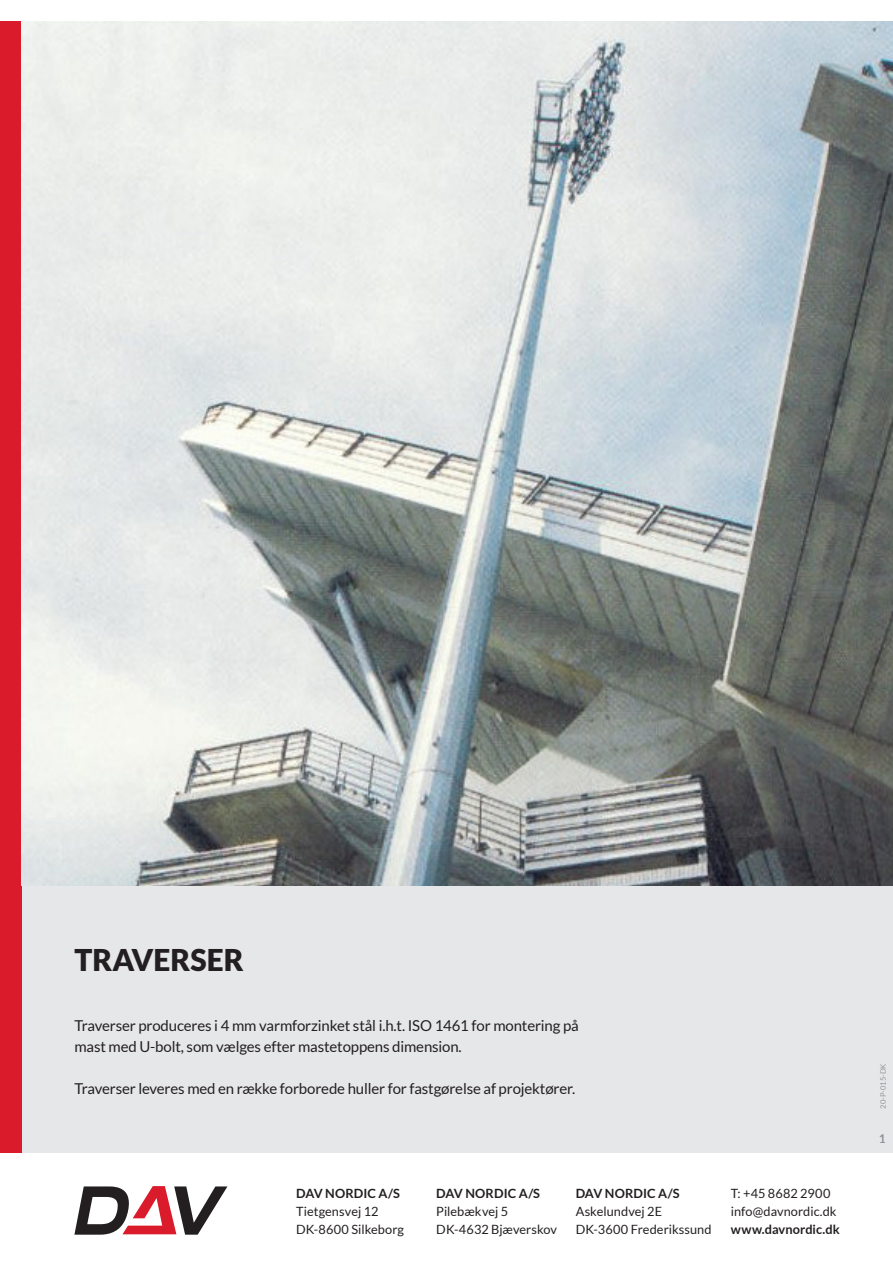
<style>
.page{position:relative;width:893px;height:1263px;background:#fff}
.page>*{position:absolute;margin:0;border:0;box-sizing:border-box;transform-origin:0 0}
.t1{font:900 30px "Lato";color:#231f20}
.t2{font:15px/21px "Lato";letter-spacing:-.01em;color:#231f20}
.t3{font:12.75px/18px "Lato";letter-spacing:.005em;color:#231f20}
.t4{font:700 12.75px "Lato";letter-spacing:.005em;color:#231f20}
.t5{font:12px "Lato";color:#939598}
.t6{font:7.5px "Lato";color:#939598}
</style>
<div class="page">
<div style="left:0;top:21px;width:893px;height:1131px;background:#e6e7e9"></div>
<div style="left:0;top:21px;width:21px;height:1131px;background:#da1b2b"></div>
<svg style="left:74px;top:1186px;width:153px;height:49px"></svg>
<img style="left:21px;top:21px;width:872px;height:864px">
<h1 class="t1" style="left:74px;top:943px;width:171px">TRAVERSER</h1>
<p class="t2" style="left:74px;top:1016px;width:506px">Traverser produceres i 4 mm varmforzinket stål i.h.t. ISO 1461 for montering på mast med U-bolt, som vælges efter mastetoppens dimension.</p>
<p class="t2" style="left:74px;top:1079px;width:502px">Traverser leveres med en række forborede huller for fastgørelse af projektører.</p>
<p class="t4" style="left:296px;top:1186px;width:105px">DAV NORDIC A/S</p>
<p class="t3" style="left:296px;top:1203px;width:110px">Tietgensvej 12<br>DK-8600 Silkeborg</p>
<p class="t4" style="left:436px;top:1186px;width:105px">DAV NORDIC A/S</p>
<p class="t3" style="left:436px;top:1203px;width:122px">Pilebækvej 5<br>DK-4632 Bjæverskov</p>
<p class="t4" style="left:576px;top:1186px;width:105px">DAV NORDIC A/S</p>
<p class="t3" style="left:576px;top:1203px;width:137px">Askelundvej 2E<br>DK-3600 Frederikssund</p>
<p class="t3" style="left:731px;top:1185px;width:107px">T: +45 8682 2900 info@davnordic.dk</p>
<p class="t4" style="left:731px;top:1222px;width:110px">www.davnordic.dk</p>
<p class="t6" style="left:880px;top:1108px;width:46px;rotate:-90deg">20-P-015-DK</p>
<p class="t5" style="left:879px;top:1134px;width:8px">1</p>
</div>
